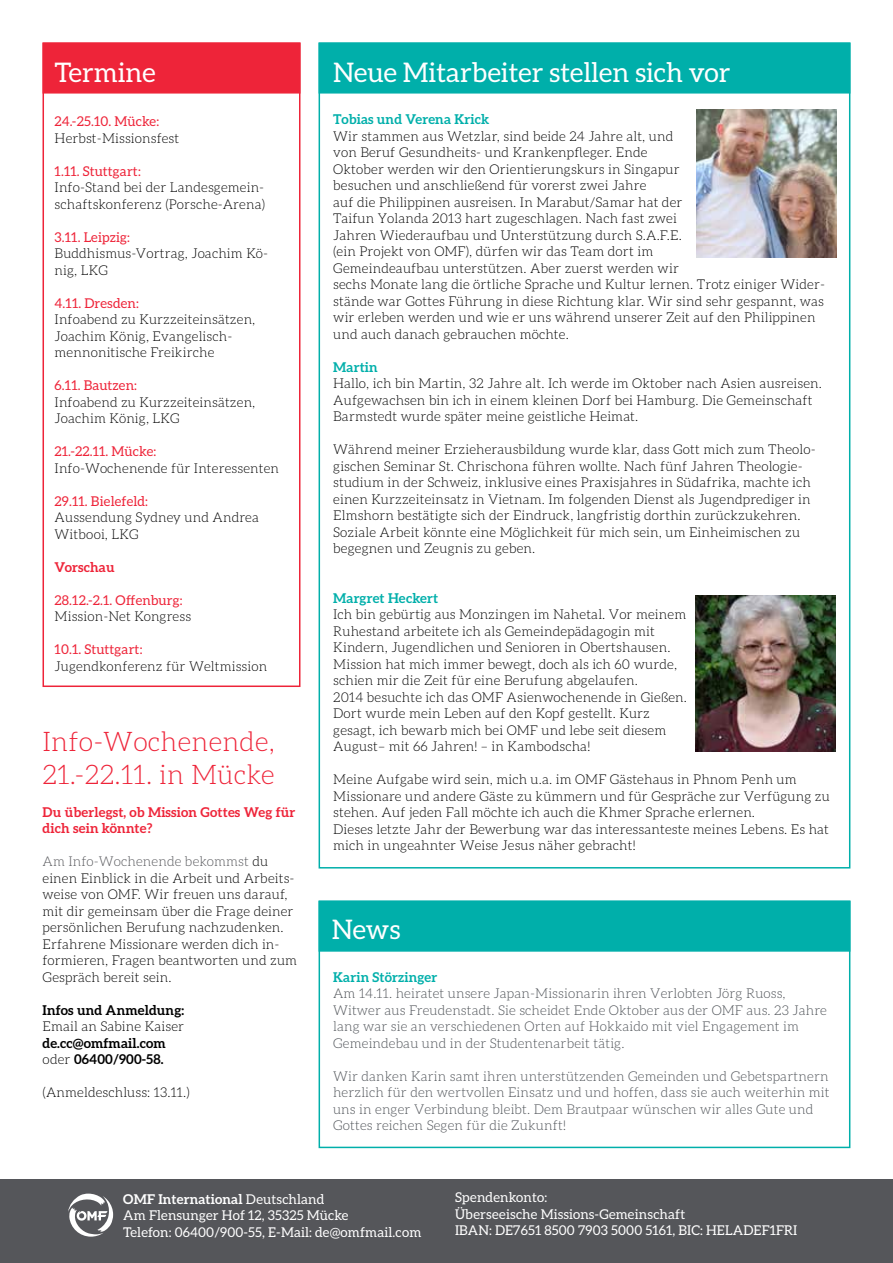
<style>
.page{position:relative;width:893px;height:1263px;background:#fff}
.page>*{position:absolute;margin:0;border:0;box-sizing:border-box;transform-origin:0 0}
.t1{font:27px "Aleo";color:#fff}
.t2{font:300 27px/33px "Aleo";letter-spacing:.01em;color:#ee2439}
.t3{font:300 13.5px/16.5px "Aleo";letter-spacing:.01em;color:#000}
.t4{font:300 13.5px/16.5px "Aleo";letter-spacing:.01em;color:#4d5156}
.t5{font:13.5px/16.5px "Aleo";letter-spacing:.01em;color:#fff}
.t6{font:13.5px "Aleo";letter-spacing:.01em;color:#ee2439}
.t7{font:700 13.5px/16.5px "Aleo";letter-spacing:.01em;color:#ee2439}
.t8{font:700 13.5px "Aleo";letter-spacing:.01em;color:#00afaa}
.t9{font:700 13.5px/16.5px "Aleo";letter-spacing:.01em;color:#000}
.s1{color:#55565a}
.s2{font-weight:300}
.s3{font-weight:700}
</style>
<div class="page">
<div style="left:0;top:1179px;width:893px;height:84px;background:#55565a"></div>
<svg style="left:68px;top:1193px;width:45px;height:43px"></svg>
<div style="left:43px;top:43px;width:257px;height:644px;border:2px solid #ee2439"></div>
<div style="left:319px;top:901px;width:531px;height:247px;border:2px solid #00afaa"></div>
<div style="left:319px;top:43px;width:531px;height:51px;background:#00afaa;border:2px solid #00afaa"></div>
<div style="left:43px;top:43px;width:257px;height:51px;background:#ee2439;border:2px solid #ee2439"></div>
<div style="left:319px;top:901px;width:531px;height:51px;background:#00afaa;border:2px solid #00afaa"></div>
<img style="left:696px;top:109px;width:141px;height:149px">
<img style="left:696px;top:595px;width:140px;height:157px">
<h1 class="t1" style="left:55px;top:57px;width:103px">Termine</h1>
<h1 class="t1" style="left:333px;top:57px;width:399px">Neue Mitarbeiter stellen sich vor</h1>
<p class="t6" style="left:55px;top:114px;width:106px">24.-25.10. Mücke:</p>
<p class="t3" style="left:55px;top:130px;width:126px">Herbst-Missionsfest</p>
<p class="t6" style="left:55px;top:163px;width:88px">1.11. Stuttgart:</p>
<p class="t3" style="left:55px;top:179px;width:212px">Info-Stand bei der Landesgemein&shy;schaftskonferenz (Porsche-Arena)</p>
<p class="t6" style="left:55px;top:229px;width:77px">3.11. Leipzig:</p>
<p class="t3" style="left:55px;top:245px;width:215px">Buddhismus-Vortrag, Joachim Kö&shy;nig, LKG</p>
<p class="t6" style="left:55px;top:295px;width:86px">4.11. Dresden:</p>
<p class="t3" style="left:55px;top:311px;width:202px">Infoabend zu Kurzzeiteinsätzen,<br>Joachim König, Evangelisch&shy;mennonitische Freikirche</p>
<p class="t6" style="left:55px;top:378px;width:84px">6.11. Bautzen:</p>
<p class="t3" style="left:55px;top:394px;width:202px">Infoabend zu Kurzzeiteinsätzen,<br>Joachim König, LKG</p>
<p class="t6" style="left:55px;top:444px;width:103px">21.-22.11. Mücke:</p>
<p class="t3" style="left:55px;top:460px;width:226px">Info-Wochenende für Interessenten</p>
<p class="t6" style="left:55px;top:493px;width:95px">29.11. Bielefeld:</p>
<p class="t3" style="left:55px;top:509px;width:206px">Aussendung Sydney und Andrea<br>Witbooi, LKG</p>
<p class="t7" style="left:55px;top:558px;width:62px">Vorschau</p>
<p class="t6" style="left:55px;top:592px;width:129px">28.12.-2.1. Offenburg:</p>
<p class="t3" style="left:55px;top:608px;width:138px">Mission-Net Kongress</p>
<p class="t6" style="left:55px;top:642px;width:89px">10.1. Stuttgart:</p>
<p class="t3" style="left:55px;top:658px;width:214px">Jugendkonferenz für Weltmission</p>
<h1 class="t2" style="left:43px;top:725px;width:234px">Info-Wochenende,<br>21.-22.11. in Mücke</h1>
<p class="t7" style="left:43px;top:804px;width:254px">Du überlegst, ob Mission Gottes Weg für dich sein könnte?</p>
<p class="t3" style="left:43px;top:853px;width:256px"><span class="s1">Am Info-Wochenende bekommst</span> du einen Einblick in die Arbeit und Arbeits&shy;weise von OMF. Wir freuen uns darauf, mit dir gemeinsam über die Frage deiner persönlichen Berufung nachzudenken.<br>Erfahrene Missionare werden dich in&shy;formieren, Fragen beantworten und zum Gespräch bereit sein.</p>
<p class="t9" style="left:43px;top:1001px;width:143px">Infos und Anmeldung:</p>
<p class="t3" style="left:43px;top:1018px;width:143px">Email an Sabine Kaiser</p>
<p class="t9" style="left:43px;top:1034px;width:125px">de.cc@omfmail.com <span class="s2">oder</span> 06400/900-58.</p>
<p class="t3" style="left:43px;top:1084px;width:149px">(Anmeldeschluss: 13.11.)</p>
<p class="t8" style="left:333px;top:112px;width:158px">Tobias und Verena Krick</p>
<p class="t3" style="left:333px;top:128px;width:493px">Wir stammen aus Wetzlar, sind beide 24 Jahre alt, und<br>von Beruf Gesundheits- und Krankenpfleger. Ende<br>Oktober werden wir den Orientierungskurs in Singapur<br>besuchen und anschließend für vorerst zwei Jahre<br>auf die Philippinen ausreisen. In Marabut/Samar hat der<br>Taifun Yolanda 2013 hart zugeschlagen. Nach fast zwei<br>Jahren Wiederaufbau und Unterstützung durch S.A.F.E.<br>(ein Projekt von OMF), dürfen wir das Team dort im<br>Gemeindeaufbau unterstützen. Aber zuerst werden wir<br>sechs Monate lang die örtliche Sprache und Kultur lernen. Trotz einiger Wider&shy;stände war Gottes Führung in diese Richtung klar. Wir sind sehr gespannt, was wir erleben werden und wie er uns während unserer Zeit auf den Philippinen und auch danach gebrauchen möchte.</p>
<p class="t8" style="left:333px;top:359px;width:46px">Martin</p>
<p class="t3" style="left:333px;top:375px;width:490px">Hallo, ich bin Martin, 32 Jahre alt. Ich werde im Oktober nach Asien ausreisen.<br>Aufgewachsen bin ich in einem kleinen Dorf bei Hamburg. Die Gemeinschaft<br>Barmstedt wurde später meine geistliche Heimat.</p>
<p class="t3" style="left:333px;top:441px;width:484px">Während meiner Erzieherausbildung wurde klar, dass Gott mich zum Theolo&shy;gischen Seminar St. Chrischona führen wollte. Nach fünf Jahren Theologie&shy;studium in der Schweiz, inklusive eines Praxisjahres in Südafrika, machte ich einen Kurzzeiteinsatz in Vietnam. Im folgenden Dienst als Jugendprediger in Elmshorn bestätigte sich der Eindruck, langfristig dorthin zurückzukehren.<br>Soziale Arbeit könnte eine Möglichkeit für mich sein, um Einheimischen zu begegnen und Zeugnis zu geben.</p>
<p class="t8" style="left:333px;top:590px;width:107px">Margret Heckert</p>
<p class="t3" style="left:333px;top:606px;width:355px">Ich bin gebürtig aus Monzingen im Nahetal. Vor meinem Ruhestand arbeitete ich als Gemeindepädagogin mit Kindern, Jugendlichen und Senioren in Obertshausen.<br>Mission hat mich immer bewegt, doch als ich 60 wurde, schien mir die Zeit für eine Berufung abgelaufen.<br>2014 besuchte ich das OMF Asienwochenende in Gießen.<br>Dort wurde mein Leben auf den Kopf gestellt. Kurz gesagt, ich bewarb mich bei OMF und lebe seit diesem August– mit 66 Jahren! – in Kambodscha!</p>
<p class="t3" style="left:333px;top:771px;width:498px">Meine Aufgabe wird sein, mich u.a. im OMF Gästehaus in Phnom Penh um Missionare und andere Gäste zu kümmern und für Gespräche zur Verfügung zu stehen. Auf jeden Fall möchte ich auch die Khmer Sprache erlernen.<br>Dieses letzte Jahr der Bewerbung war das interessanteste meines Lebens. Es hat mich in ungeahnter Weise Jesus näher gebracht!</p>
<h1 class="t1" style="left:332px;top:914px;width:70px">News</h1>
<p class="t8" style="left:333px;top:969px;width:106px">Karin Störzinger</p>
<p class="t4" style="left:333px;top:985px;width:495px">Am 14.11. heiratet unsere Japan-Missionarin ihren Verlobten Jörg Ruoss, Witwer aus Freudenstadt. Sie scheidet Ende Oktober aus der OMF aus. 23 Jahre lang war sie an verschiedenen Orten auf Hokkaido mit viel Engagement im Gemeindebau und in der Studentenarbeit tätig.</p>
<p class="t4" style="left:333px;top:1067px;width:498px">Wir danken Karin samt ihren unterstützenden Gemeinden und Gebetspartnern herzlich für den wertvollen Einsatz und und hoffen, dass sie auch weiterhin mit uns in enger Verbindung bleibt. Dem Brautpaar wünschen wir alles Gute und Gottes reichen Segen für die Zukunft!</p>
<p class="t5" style="left:123px;top:1190px;width:300px"><span class="s3">OMF International</span> Deutschland<br>Am Flensunger Hof 12, 35325 Mücke<br>Telefon: 06400/900-55, E-Mail: de@omfmail.com</p>
<p class="t5" style="left:455px;top:1189px;width:344px">Spendenkonto:<br>Überseeische Missions-Gemeinschaft<br>IBAN: DE7651 8500 7903 5000 5161, BIC: HELADEF1FRI</p>
</div>
